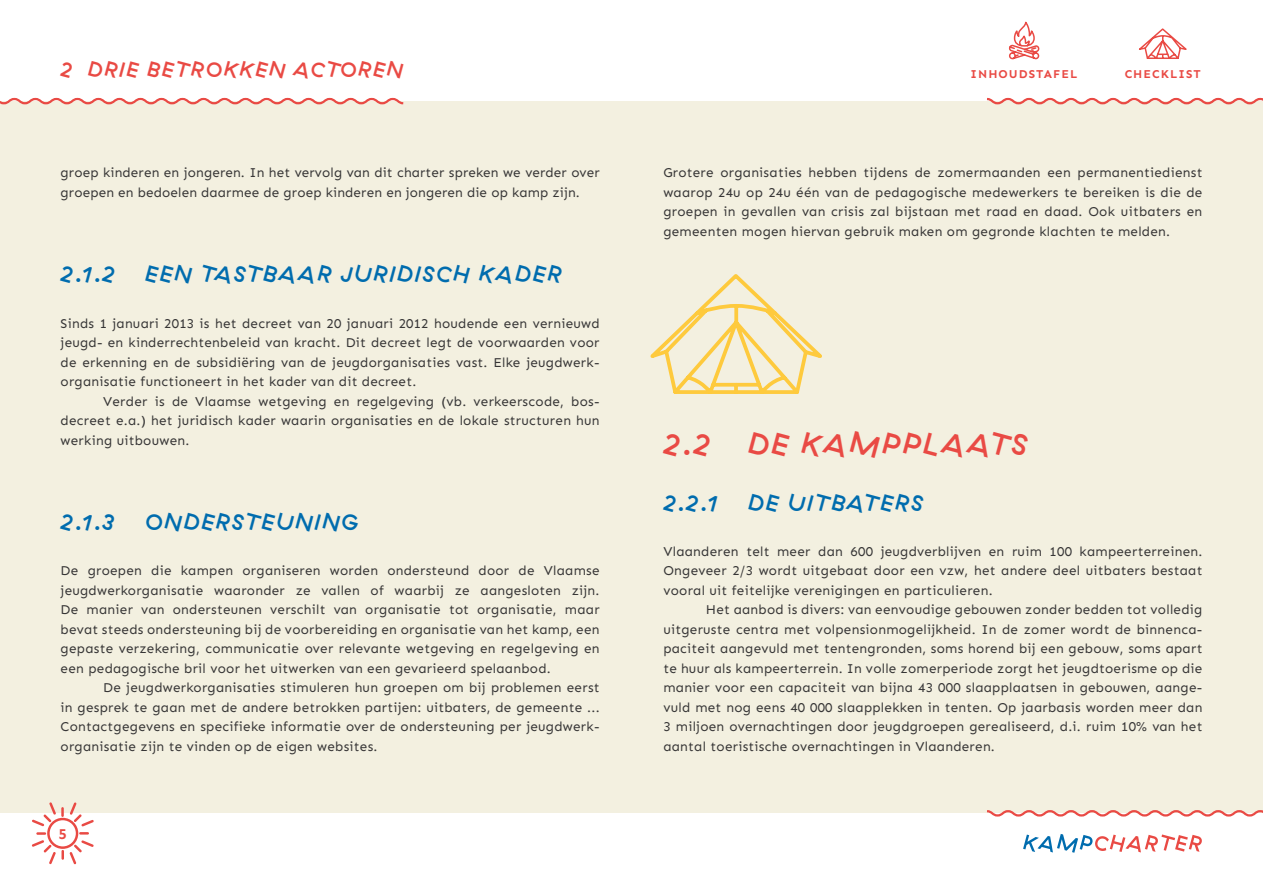
<style>
.page{position:relative;width:1263px;height:893px;background:#fff}
.page>*{position:absolute;margin:0;border:0;box-sizing:border-box;transform-origin:0 0}
.HS_1_1{font:30px "GT Haptik Medium Rotalic";letter-spacing:.08em;color:#e94a44}
.HS_1_1_1{font:22.5px "GT Haptik Medium Rotalic";letter-spacing:.08em;color:#006cae}
.t1{font:21px "GT Haptik Medium Rotalic";letter-spacing:.08em;color:#e94a44}
.t2{font:700 15px "Sen";color:#e94a44}
.brood{font:13.5px/19.5px "Sen";letter-spacing:.02em;color:#373636;text-align:justify}
.t3{font:700 12px "Sen";letter-spacing:.085em;color:#e94a44}
</style>
<div class="page">
<div style="left:0;top:101px;width:1263px;height:711px;background:#f3f0e0"></div>
<svg style="left:1139px;top:28px;width:48px;height:31px"></svg>
<svg style="left:987px;top:97px;width:276px;height:8px"></svg>
<svg style="left:985px;top:810px;width:278px;height:7px"></svg>
<svg style="left:1023px;top:834px;width:179px;height:19px"></svg>
<svg style="left:32px;top:802px;width:62px;height:62px"></svg>
<svg style="left:1008px;top:21px;width:32px;height:39px"></svg>
<svg style="left:0;top:97px;width:404px;height:8px"></svg>
<svg style="left:650px;top:274px;width:172px;height:120px"></svg>
<p class="t1" style="left:61px;top:56px;width:344px">2 DRIE BETROKKEN ACTOREN</p>
<p class="brood" style="left:61px;top:163px;width:540px">groep kinderen en jongeren. In het vervolg van dit charter spreken we verder over groepen en bedoelen daarmee de groep kinderen en jongeren die op kamp zijn.</p>
<p class="HS_1_1_1" style="left:61px;top:260px;width:56px">2.1.2</p>
<p class="HS_1_1_1" style="left:146px;top:260px;width:418px">EEN TASTBAAR JURIDISCH KADER</p>
<p class="brood" style="left:61px;top:313px;width:541px">Sinds 1 januari 2013 is het decreet van 20 januari 2012 houdende een vernieuwd jeugd- en kinderrechtenbeleid van kracht. Dit decreet legt de voorwaarden voor de erkenning en de subsidiëring van de jeugdorganisaties vast. Elke jeugdwerk&shy;organisatie functioneert in het kader van dit decreet.</p>
<p class="brood" style="left:61px;top:391px;width:541px;text-indent:43px">Verder is de Vlaamse wetgeving en regelgeving (vb. verkeerscode, bos&shy;decreet e.a.) het juridisch kader waarin organisaties en de lokale structuren hun werking uitbouwen.</p>
<p class="HS_1_1_1" style="left:61px;top:508px;width:55px">2.1.3</p>
<p class="HS_1_1_1" style="left:146px;top:508px;width:215px">ONDERSTEUNING</p>
<p class="brood" style="left:61px;top:561px;width:540px">De groepen die kampen organiseren worden ondersteund door de Vlaamse jeugdwerkorganisatie waaronder ze vallen of waarbij ze aangesloten zijn.<br>De manier van ondersteunen verschilt van organisatie tot organisatie, maar bevat steeds ondersteuning bij de voorbereiding en organisatie van het kamp, een gepaste verzekering, communicatie over relevante wetgeving en regelgeving en een pedagogische bril voor het uitwerken van een gevarieerd spelaanbod.</p>
<p class="brood" style="left:61px;top:678px;width:541px;text-indent:43px">De jeugdwerkorganisaties stimuleren hun groepen om bij problemen eerst in gesprek te gaan met de andere betrokken partijen: uitbaters, de gemeente ...<br>Contactgegevens en specifieke informatie over de ondersteuning per jeugdwerk&shy;organisatie zijn te vinden op de eigen websites.</p>
<p class="t2" style="left:59px;top:825px;width:10px">5</p>
<p class="t3" style="left:971px;top:67px;width:109px">INHOUDSTAFEL</p>
<p class="t3" style="left:1125px;top:67px;width:78px">CHECKLIST</p>
<p class="brood" style="left:663px;top:163px;width:541px">Grotere organisaties hebben tijdens de zomermaanden een permanentiedienst waarop 24u op 24u één van de pedagogische medewerkers te bereiken is die de groepen in gevallen van crisis zal bijstaan met raad en daad. Ook uitbaters en gemeenten mogen hiervan gebruik maken om gegronde klachten te melden.</p>
<p class="HS_1_1" style="left:664px;top:426px;width:48px">2.2</p>
<p class="HS_1_1" style="left:748px;top:426px;width:281px">DE KAMPPLAATS</p>
<p class="HS_1_1_1" style="left:664px;top:489px;width:56px">2.2.1</p>
<p class="HS_1_1_1" style="left:748px;top:489px;width:176px">DE UITBATERS</p>
<p class="brood" style="left:663px;top:541px;width:541px">Vlaanderen telt meer dan 600 jeugdverblijven en ruim 100 kampeerterreinen.<br>Ongeveer 2/3 wordt uitgebaat door een vzw, het andere deel uitbaters bestaat vooral uit feitelijke verenigingen en particulieren.</p>
<p class="brood" style="left:663px;top:600px;width:541px;text-indent:43px">Het aanbod is divers: van eenvoudige gebouwen zonder bedden tot volledig uitgeruste centra met volpensionmogelijkheid. In de zomer wordt de binnenca&shy;paciteit aangevuld met tentengronden, soms horend bij een gebouw, soms apart te huur als kampeerterrein. In volle zomerperiode zorgt het jeugdtoerisme op die manier voor een capaciteit van bijna 43 000 slaapplaatsen in gebouwen, aange&shy;vuld met nog eens 40 000 slaapplekken in tenten. Op jaarbasis worden meer dan 3 miljoen overnachtingen door jeugdgroepen gerealiseerd, d.i. ruim 10% van het aantal toeristische overnachtingen in Vlaanderen.</p>
</div>
